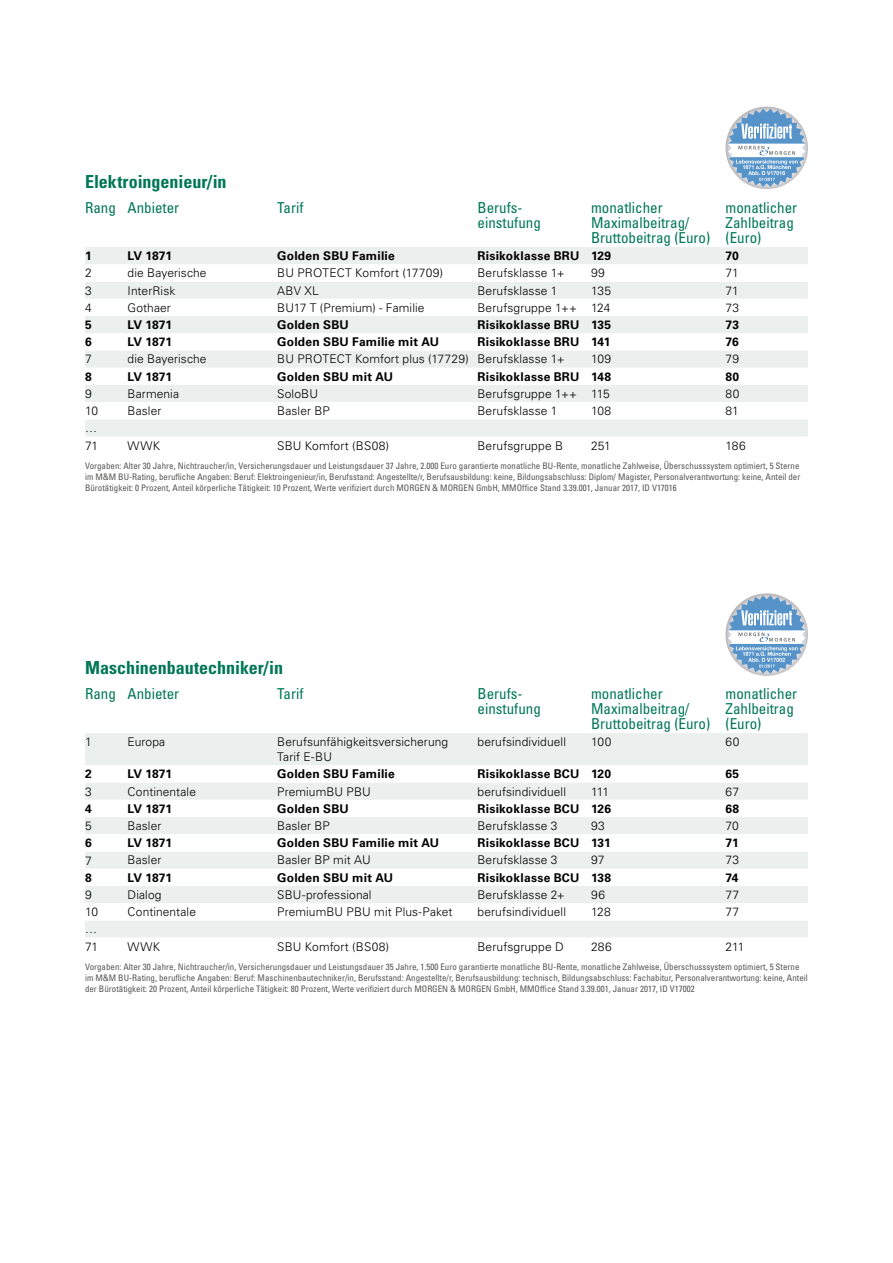
<style>
.page{position:relative;width:893px;height:1263px;background:#fff}
.page>*{position:absolute;margin:0;border:0;box-sizing:border-box;transform-origin:0 0}
.t1{font:700 condensed 18px "Univers LT Std";color:#007756}
.t2{font:condensed 15px/15px "Univers LT Std";color:#007756}
.t3{font:300 12px/17.2px "Univers LT Std";letter-spacing:.01em;color:#000}
.t4{font:700 12px "Univers LT Std";letter-spacing:.02em;color:#000}
.t5{font:condensed 9px/11.2px "Univers LT Std";color:#575756}
</style>
<div class="page">
<div style="left:85px;top:733px;width:723px;height:32px;background:#ebefed"></div>
<svg style="left:85px;top:783px;width:723px;height:155px;fill:#ebefed"></svg>
<div style="left:85px;top:247px;width:723px;height:17px;background:#ebefed"></div>
<svg style="left:85px;top:282px;width:723px;height:154px;fill:#ebefed"></svg>
<svg style="left:725px;top:107px;width:83px;height:82px"></svg>
<svg style="left:728px;top:109px;width:78px;height:78px"></svg>
<svg style="left:725px;top:593px;width:83px;height:83px"></svg>
<svg style="left:728px;top:595px;width:78px;height:79px"></svg>
<h1 class="t1" style="left:85px;top:171px;width:143px">Elektroingenieur/in</h1>
<h2 class="t2" style="left:85px;top:200px;width:96px">Rang Anbieter</h2>
<h2 class="t2" style="left:277px;top:200px;width:28px">Tarif</h2>
<h2 class="t2" style="left:477px;top:200px;width:65px">Berufs&shy;einstufung</h2>
<h2 class="t2" style="left:591px;top:200px;width:121px">monatlicher<br>Maximalbeitrag/<br>Bruttobeitrag (Euro)</h2>
<h2 class="t2" style="left:725px;top:200px;width:73px">monatlicher<br>Zahlbeitrag (Euro)</h2>
<h3 class="t4" style="left:85px;top:249px;width:8px">1</h3>
<h3 class="t4" style="left:128px;top:249px;width:46px">LV 1871</h3>
<h3 class="t4" style="left:277px;top:249px;width:119px">Golden SBU Familie</h3>
<h3 class="t4" style="left:477px;top:249px;width:135px">Risikoklasse BRU 129</h3>
<h3 class="t4" style="left:725px;top:249px;width:15px">70</h3>
<h3 class="t3" style="left:85px;top:264px;width:8px">2</h3>
<h3 class="t3" style="left:128px;top:264px;width:81px">die Bayerische</h3>
<h3 class="t3" style="left:277px;top:264px;width:167px">BU PROTECT Komfort (17709)</h3>
<h3 class="t3" style="left:477px;top:264px;width:89px">Berufsklasse 1+</h3>
<h3 class="t3" style="left:591px;top:264px;width:15px">99</h3>
<h3 class="t3" style="left:725px;top:264px;width:15px">71</h3>
<h3 class="t3" style="left:85px;top:282px;width:8px">3</h3>
<h3 class="t3" style="left:128px;top:282px;width:49px">InterRisk</h3>
<h3 class="t3" style="left:277px;top:282px;width:43px">ABV XL</h3>
<h3 class="t3" style="left:477px;top:282px;width:81px">Berufsklasse 1</h3>
<h3 class="t3" style="left:591px;top:282px;width:22px">135</h3>
<h3 class="t3" style="left:725px;top:282px;width:15px">71</h3>
<h3 class="t3" style="left:85px;top:299px;width:8px">4</h3>
<h3 class="t3" style="left:128px;top:299px;width:45px">Gothaer</h3>
<h3 class="t3" style="left:277px;top:299px;width:149px">BU17 T (Premium) - Familie</h3>
<h3 class="t3" style="left:477px;top:299px;width:135px">Berufsgruppe 1++ 124</h3>
<h3 class="t3" style="left:725px;top:299px;width:15px">73</h3>
<h3 class="t4" style="left:85px;top:318px;width:8px">5</h3>
<h3 class="t4" style="left:128px;top:318px;width:46px">LV 1871</h3>
<h3 class="t4" style="left:277px;top:318px;width:73px">Golden SBU</h3>
<h3 class="t4" style="left:477px;top:318px;width:135px">Risikoklasse BRU 135</h3>
<h3 class="t4" style="left:725px;top:318px;width:15px">73</h3>
<h3 class="t4" style="left:85px;top:335px;width:8px">6</h3>
<h3 class="t4" style="left:128px;top:335px;width:46px">LV 1871</h3>
<h3 class="t4" style="left:277px;top:335px;width:163px">Golden SBU Familie mit AU</h3>
<h3 class="t4" style="left:477px;top:335px;width:134px">Risikoklasse BRU 141</h3>
<h3 class="t4" style="left:725px;top:335px;width:15px">76</h3>
<h3 class="t3" style="left:85px;top:351px;width:8px">7</h3>
<h3 class="t3" style="left:128px;top:351px;width:81px">die Bayerische</h3>
<h3 class="t3" style="left:277px;top:351px;width:289px">BU PROTECT Komfort plus (17729) Berufsklasse 1+</h3>
<h3 class="t3" style="left:591px;top:351px;width:22px">109</h3>
<h3 class="t3" style="left:725px;top:351px;width:15px">79</h3>
<h3 class="t4" style="left:85px;top:369px;width:8px">8</h3>
<h3 class="t4" style="left:128px;top:369px;width:46px">LV 1871</h3>
<h3 class="t4" style="left:277px;top:369px;width:117px">Golden SBU mit AU</h3>
<h3 class="t4" style="left:477px;top:369px;width:135px">Risikoklasse BRU 148</h3>
<h3 class="t4" style="left:725px;top:369px;width:15px">80</h3>
<h3 class="t3" style="left:85px;top:385px;width:8px">9</h3>
<h3 class="t3" style="left:128px;top:385px;width:53px">Barmenia</h3>
<h3 class="t3" style="left:277px;top:385px;width:42px">SoloBU</h3>
<h3 class="t3" style="left:477px;top:385px;width:134px">Berufsgruppe 1++ 115</h3>
<h3 class="t3" style="left:725px;top:385px;width:15px">80</h3>
<h3 class="t3" style="left:85px;top:402px;width:15px">10</h3>
<h3 class="t3" style="left:128px;top:402px;width:35px">Basler</h3>
<h3 class="t3" style="left:277px;top:402px;width:54px">Basler BP</h3>
<h3 class="t3" style="left:477px;top:402px;width:81px">Berufsklasse 1</h3>
<h3 class="t3" style="left:591px;top:402px;width:22px">108</h3>
<h3 class="t3" style="left:725px;top:402px;width:15px">81</h3>
<h3 class="t3" style="left:85px;top:419px;width:15px">…<br>71</h3>
<h3 class="t3" style="left:128px;top:437px;width:34px">WWK</h3>
<h3 class="t3" style="left:277px;top:437px;width:113px">SBU Komfort (BS08)</h3>
<h3 class="t3" style="left:477px;top:437px;width:87px">Berufsgruppe B</h3>
<h3 class="t3" style="left:591px;top:437px;width:21px">251</h3>
<h3 class="t3" style="left:725px;top:437px;width:22px">186</h3>
<p class="t5" style="left:85px;top:460px;width:717px;text-align:justify">Vorgaben: Alter 30 Jahre, Nichtraucher/in, Versicherungsdauer und Leistungsdauer 37 Jahre, 2.000 Euro garantierte monatliche BU-Rente, monatliche Zahlweise, Überschusssystem optimiert, 5 Sterne im M&amp;M BU-Rating, berufliche Angaben: Beruf: Elektroingenieur/in, Berufsstand: Angestellte/r, Berufsausbildung: keine, Bildungsabschluss: Diplom/ Magister, Personalverantwortung: keine, Anteil der Bürotätigkeit: 0 Prozent, Anteil körperliche Tätigkeit: 10 Prozent, Werte verifiziert durch MORGEN &amp; MORGEN GmbH, MMOffice Stand 3.39.001, Januar 2017, ID V17016</p>
<h1 class="t1" style="left:85px;top:657px;width:199px">Maschinenbautechniker/in</h1>
<h2 class="t2" style="left:85px;top:686px;width:96px">Rang Anbieter</h2>
<h2 class="t2" style="left:277px;top:686px;width:28px">Tarif</h2>
<h2 class="t2" style="left:477px;top:686px;width:65px">Berufs&shy;einstufung</h2>
<h2 class="t2" style="left:591px;top:686px;width:121px">monatlicher<br>Maximalbeitrag/<br>Bruttobeitrag (Euro)</h2>
<h2 class="t2" style="left:725px;top:686px;width:73px">monatlicher<br>Zahlbeitrag (Euro)</h2>
<h3 class="t3" style="left:85px;top:733px;width:8px">1</h3>
<h3 class="t3" style="left:128px;top:733px;width:39px">Europa</h3>
<h3 class="t3" style="left:277px;top:734px;width:173px;line-height:15px">Berufsunfähigkeitsversicherung<br>Tarif E-BU</h3>
<h3 class="t3" style="left:477px;top:733px;width:90px">berufsindividuell</h3>
<h3 class="t3" style="left:591px;top:733px;width:22px">100</h3>
<h3 class="t3" style="left:725px;top:733px;width:15px">60</h3>
<h3 class="t4" style="left:85px;top:767px;width:8px">2</h3>
<h3 class="t4" style="left:128px;top:767px;width:46px">LV 1871</h3>
<h3 class="t4" style="left:277px;top:767px;width:119px">Golden SBU Familie</h3>
<h3 class="t4" style="left:477px;top:767px;width:135px">Risikoklasse BCU 120</h3>
<h3 class="t4" style="left:725px;top:767px;width:15px">65</h3>
<h3 class="t3" style="left:85px;top:783px;width:8px">3</h3>
<h3 class="t3" style="left:128px;top:783px;width:70px">Continentale</h3>
<h3 class="t3" style="left:277px;top:783px;width:95px">PremiumBU PBU</h3>
<h3 class="t3" style="left:477px;top:783px;width:90px">berufsindividuell</h3>
<h3 class="t3" style="left:591px;top:783px;width:20px">111</h3>
<h3 class="t3" style="left:725px;top:783px;width:15px">67</h3>
<h3 class="t4" style="left:85px;top:801px;width:8px">4</h3>
<h3 class="t4" style="left:128px;top:801px;width:46px">LV 1871</h3>
<h3 class="t4" style="left:277px;top:801px;width:73px">Golden SBU</h3>
<h3 class="t4" style="left:477px;top:801px;width:135px">Risikoklasse BCU 126</h3>
<h3 class="t4" style="left:725px;top:801px;width:15px">68</h3>
<h3 class="t3" style="left:85px;top:817px;width:8px">5</h3>
<h3 class="t3" style="left:128px;top:817px;width:35px">Basler</h3>
<h3 class="t3" style="left:277px;top:817px;width:54px">Basler BP</h3>
<h3 class="t3" style="left:477px;top:817px;width:81px">Berufsklasse 3</h3>
<h3 class="t3" style="left:591px;top:817px;width:15px">93</h3>
<h3 class="t3" style="left:725px;top:817px;width:15px">70</h3>
<h3 class="t4" style="left:85px;top:836px;width:8px">6</h3>
<h3 class="t4" style="left:128px;top:836px;width:46px">LV 1871</h3>
<h3 class="t4" style="left:277px;top:836px;width:163px">Golden SBU Familie mit AU</h3>
<h3 class="t4" style="left:477px;top:836px;width:135px">Risikoklasse BCU 131</h3>
<h3 class="t4" style="left:725px;top:836px;width:15px">71</h3>
<h3 class="t3" style="left:85px;top:852px;width:8px">7</h3>
<h3 class="t3" style="left:128px;top:851px;width:35px">Basler</h3>
<h3 class="t3" style="left:277px;top:851px;width:95px">Basler BP mit AU</h3>
<h3 class="t3" style="left:477px;top:851px;width:81px">Berufsklasse 3</h3>
<h3 class="t3" style="left:591px;top:851px;width:15px">97</h3>
<h3 class="t3" style="left:725px;top:851px;width:15px">73</h3>
<h3 class="t4" style="left:85px;top:870px;width:8px">8</h3>
<h3 class="t4" style="left:128px;top:870px;width:46px">LV 1871</h3>
<h3 class="t4" style="left:277px;top:870px;width:117px">Golden SBU mit AU</h3>
<h3 class="t4" style="left:477px;top:870px;width:135px">Risikoklasse BCU 138</h3>
<h3 class="t4" style="left:725px;top:870px;width:15px">74</h3>
<h3 class="t3" style="left:85px;top:886px;width:8px">9</h3>
<h3 class="t3" style="left:128px;top:886px;width:36px">Dialog</h3>
<h3 class="t3" style="left:277px;top:886px;width:96px">SBU-professional</h3>
<h3 class="t3" style="left:477px;top:886px;width:89px">Berufsklasse 2+</h3>
<h3 class="t3" style="left:591px;top:886px;width:15px">96</h3>
<h3 class="t3" style="left:725px;top:886px;width:15px">77</h3>
<h3 class="t3" style="left:85px;top:903px;width:15px">10</h3>
<h3 class="t3" style="left:128px;top:903px;width:70px">Continentale</h3>
<h3 class="t3" style="left:277px;top:903px;width:177px">PremiumBU PBU mit Plus-Paket</h3>
<h3 class="t3" style="left:477px;top:903px;width:90px">berufsindividuell</h3>
<h3 class="t3" style="left:591px;top:903px;width:21px">128</h3>
<h3 class="t3" style="left:725px;top:903px;width:15px">77</h3>
<h3 class="t3" style="left:85px;top:920px;width:15px">…<br>71</h3>
<h3 class="t3" style="left:128px;top:938px;width:34px">WWK</h3>
<h3 class="t3" style="left:277px;top:938px;width:113px">SBU Komfort (BS08)</h3>
<h3 class="t3" style="left:477px;top:938px;width:88px">Berufsgruppe D</h3>
<h3 class="t3" style="left:591px;top:938px;width:22px">286</h3>
<h3 class="t3" style="left:725px;top:938px;width:21px">211</h3>
<p class="t5" style="left:85px;top:961px;width:724px">Vorgaben: Alter 30 Jahre, Nichtraucher/in, Versicherungsdauer und Leistungsdauer 35 Jahre, 1.500 Euro garantierte monatliche BU-Rente, monatliche Zahlweise, Überschusssystem optimiert, 5 Sterne im M&amp;M BU-Rating, berufliche Angaben: Beruf: Maschinenbautechniker/in, Berufsstand: Angestellte/r, Berufsausbildung: technisch, Bildungsabschluss: Fachabitur, Personalverantwortung: keine, Anteil der Bürotätigkeit: 20 Prozent, Anteil körperliche Tätigkeit: 80 Prozent, Werte verifiziert durch MORGEN &amp; MORGEN GmbH, MMOffice Stand 3.39.001, Januar 2017, ID V17002</p>
</div>
